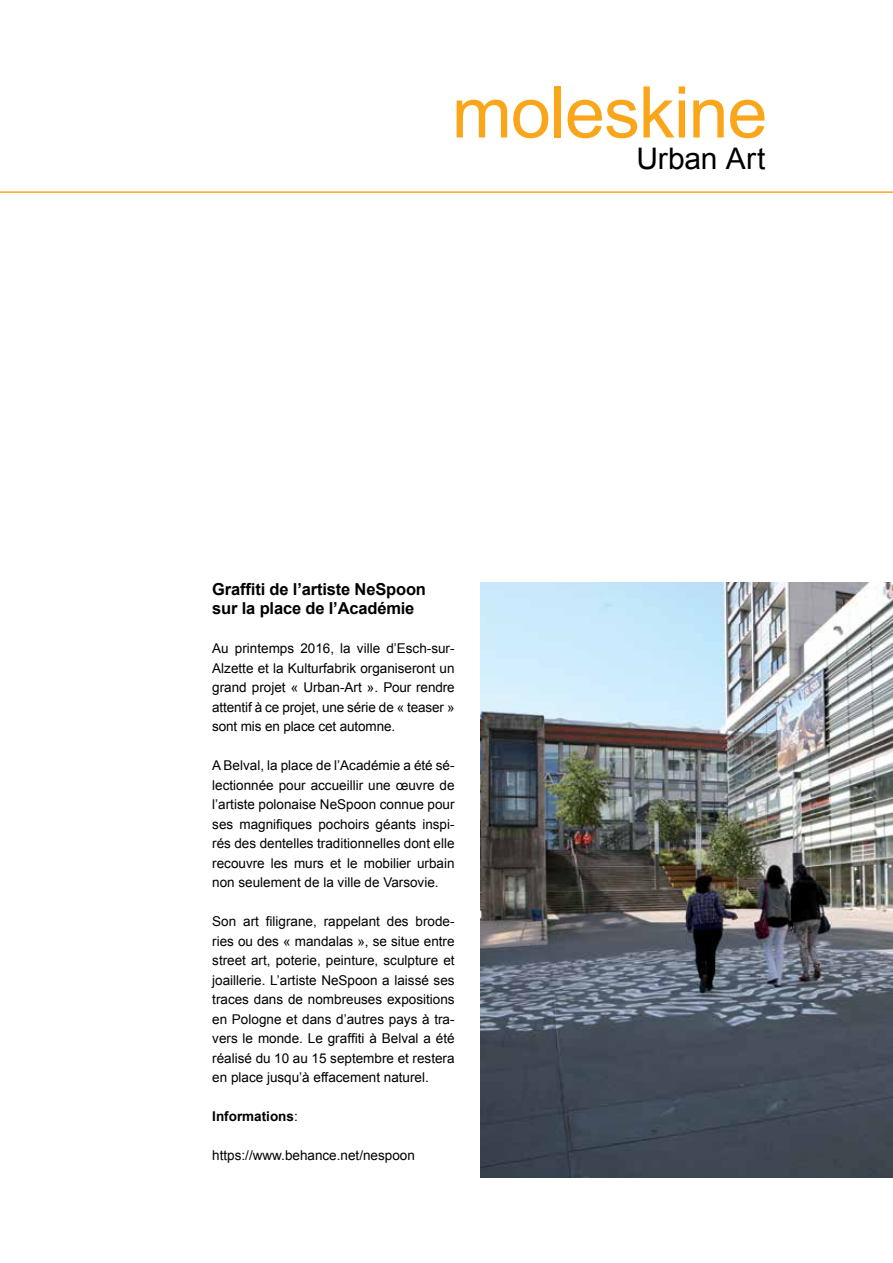
<style>
.page{position:relative;width:893px;height:1263px;background:#fff}
.page>*{position:absolute;margin:0;border:0;box-sizing:border-box;transform-origin:0 0}
.t1{font:71.25px "Arial";letter-spacing:-.015em;color:#faa61a}
.t2{font:29.7px "Arial";color:#000}
.t3{font:700 16.5px/19.5px "Arial";letter-spacing:-.01em;color:#000}
.t4{font:13.5px/19.5px "Arial";color:#000;text-align:justify}
.t5{font:700 13.5px "Arial";color:#000}
.s1{font-weight:400}
</style>
<div class="page">
<hr style="left:0;top:191px;width:893px;height:2px;background:#faa61a">
<img style="left:480px;top:583px;width:413px;height:595px">
<h1 class="t1" style="left:452px;top:66px;width:317px">moleskine</h1>
<h2 class="t2" style="left:636px;top:139px;width:130px">Urban Art</h2>
<p class="t3" style="left:212px;top:579px;width:215px">Graffiti de l’artiste NeSpoon sur la place de l’Académie</p>
<p class="t4" style="left:212px;top:639px;width:244px">Au printemps 2016, la ville d’Esch-sur-Alzette et la Kulturfabrik organiseront un grand projet « Urban-Art ». Pour rendre attentif à ce projet, une série de « teaser » sont mis en place cet automne.</p>
<p class="t4" style="left:212px;top:756px;width:244px">A Belval, la place de l’Académie a été sé&shy;lectionnée pour accueillir une œuvre de l’artiste polonaise NeSpoon connue pour ses magnifiques pochoirs géants inspi&shy;rés des dentelles traditionnelles dont elle recouvre les murs et le mobilier urbain non seulement de la ville de Varsovie.</p>
<p class="t4" style="left:212px;top:912px;width:244px">Son art filigrane, rappelant des brode&shy;ries ou des « mandalas », se situe entre street art, poterie, peinture, sculpture et joaillerie. L’artiste NeSpoon a laissé ses traces dans de nombreuses expositions en Pologne et dans d’autres pays à tra&shy;vers le monde. Le graffiti à Belval a été réalisé du 10 au 15 septembre et restera en place jusqu’à effacement naturel.</p>
<p class="t5" style="left:212px;top:1107px;width:87px">Informations<span class="s1">:</span></p>
<p class="t4" style="left:212px;top:1146px;width:204px">https://www.behance.net/nespoon</p>
</div>
